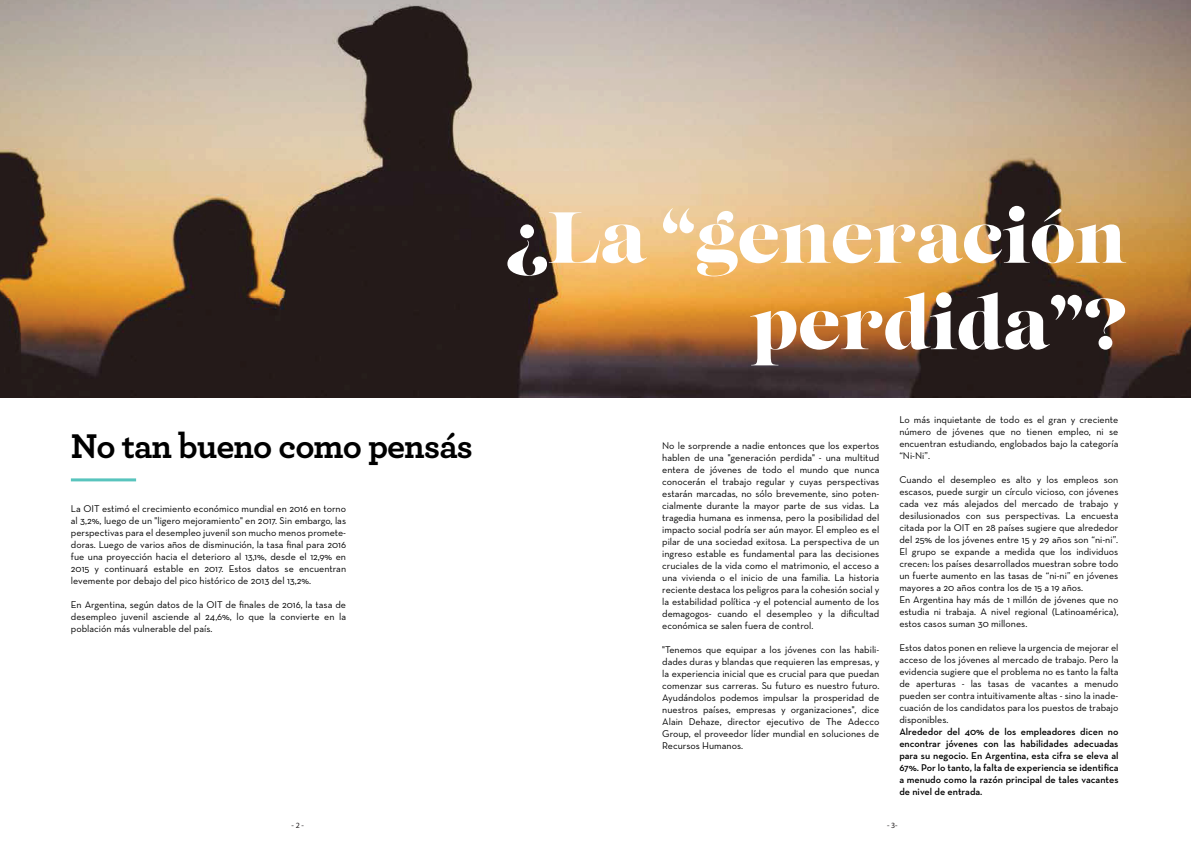
<style>
.page{position:relative;width:1191px;height:842px;background:#fff}
.page>*{position:absolute;margin:0;border:0;box-sizing:border-box;transform-origin:0 0}
.t1{font:72px/86.4px "Lust";color:#fff;text-align:right}
.t2{font:700 36px "Archer";letter-spacing:-.025em;color:#000}
.t3{font:10px/12px "Neutraface Text";color:#000;text-align:justify}
.t4{font:600 10px/12px "Neutraface Text";color:#000;text-align:justify}
.t5{font:8px "Myriad Pro";color:#231f20}
</style>
<div class="page">
<img style="left:0;top:0;width:1191px;height:397px">
<hr style="left:71px;top:478px;width:65px;height:3px;background:#58c4bd">
<h2 class="t2" style="left:71px;top:418px;width:403px">No tan bueno como pensás</h2>
<p class="t3" style="left:71px;top:503px;width:277px">La OIT estimó el crecimiento económico mundial en 2016 en torno al 3,2%, luego de un "ligero mejoramiento" en 2017. Sin embargo, las perspectivas para el desempleo juvenil son mucho menos promete&shy;doras. Luego de varios años de disminución, la tasa final para 2016 fue una proyección hacia el deterioro al 13,1%, desde el 12,9% en 2015 y continuará estable en 2017. Estos datos se encuentran levemente por debajo del pico histórico de 2013 del 13,2%.</p>
<p class="t3" style="left:71px;top:599px;width:277px">En Argentina, según datos de la OIT de finales de 2016, la tasa de desempleo juvenil asciende al 24,6%, lo que la convierte en la población más vulnerable del país.</p>
<h1 class="t1" style="left:506px;top:198px;width:622px">¿La “generación perdida”?</h1>
<p class="t3" style="left:662px;top:440px;width:219px">No le sorprende a nadie entonces que los expertos hablen de una "generación perdida" - una multitud entera de jóvenes de todo el mundo que nunca conocerán el trabajo regular y cuyas perspectivas estarán marcadas, no sólo brevemente, sino poten&shy;cialmente durante la mayor parte de sus vidas. La tragedia humana es inmensa, pero la posibilidad del impacto social podría ser aún mayor. El empleo es el pilar de una sociedad exitosa. La perspectiva de un ingreso estable es fundamental para las decisiones cruciales de la vida como el matrimonio, el acceso a una vivienda o el inicio de una familia. La historia reciente destaca los peligros para la cohesión social y la estabilidad política -y el potencial aumento de los demagogos- cuando el desempleo y la dificultad económica se salen fuera de control.</p>
<p class="t3" style="left:662px;top:644px;width:219px">"Tenemos que equipar a los jóvenes con las habili&shy;dades duras y blandas que requieren las empresas, y la experiencia inicial que es crucial para que puedan comenzar sus carreras. Su futuro es nuestro futuro.<br>Ayudándolos podemos impulsar la prosperidad de nuestros países, empresas y organizaciones", dice Alain Dehaze, director ejecutivo de The Adecco Group, el proveedor líder mundial en soluciones de Recursos Humanos.</p>
<p class="t3" style="left:899px;top:414px;width:221px">Lo más inquietante de todo es el gran y creciente número de jóvenes que no tienen empleo, ni se encuentran estudiando, englobados bajo la categoría “Ni-Ni”.</p>
<p class="t3" style="left:899px;top:474px;width:221px;text-align:left">Cuando el desempleo es alto y los empleos son escasos, puede surgir un círculo vicioso, con jóvenes cada vez más alejados del mercado de trabajo y desilusionados con sus perspectivas. La encuesta citada por la OIT en 28 países sugiere que alrededor del 25% de los jóvenes entre 15 y 29 años son “ni-ni”.<br>El grupo se expande a medida que los individuos crecen: los países desarrollados muestran sobre todo un fuerte aumento en las tasas de “ni-ni” en jóvenes mayores a 20 años contra los de 15 a 19 años.<br>En Argentina hay más de 1 millón de jóvenes que no estudia ni trabaja. A nivel regional (Latinoamérica), estos casos suman 30 millones.</p>
<p class="t3" style="left:899px;top:642px;width:221px">Estos datos ponen en relieve la urgencia de mejorar el acceso de los jóvenes al mercado de trabajo. Pero la evidencia sugiere que el problema no es tanto la falta de aperturas - las tasas de vacantes a menudo pueden ser contra intuitivamente altas - sino la inade&shy;cuación de los candidatos para los puestos de trabajo disponibles.</p>
<p class="t4" style="left:899px;top:726px;width:221px">Alrededor del 40% de los empleadores dicen no encontrar jóvenes con las habilidades adecuadas para su negocio. En Argentina, esta cifra se eleva al 67%. Por lo tanto, la falta de experiencia se identifica a menudo como la razón principal de tales vacantes de nivel de entrada.</p>
<p class="t5" style="left:291px;top:820px;width:14px">- 2 -</p>
<p class="t5" style="left:887px;top:820px;width:12px">- 3-</p>
</div>
